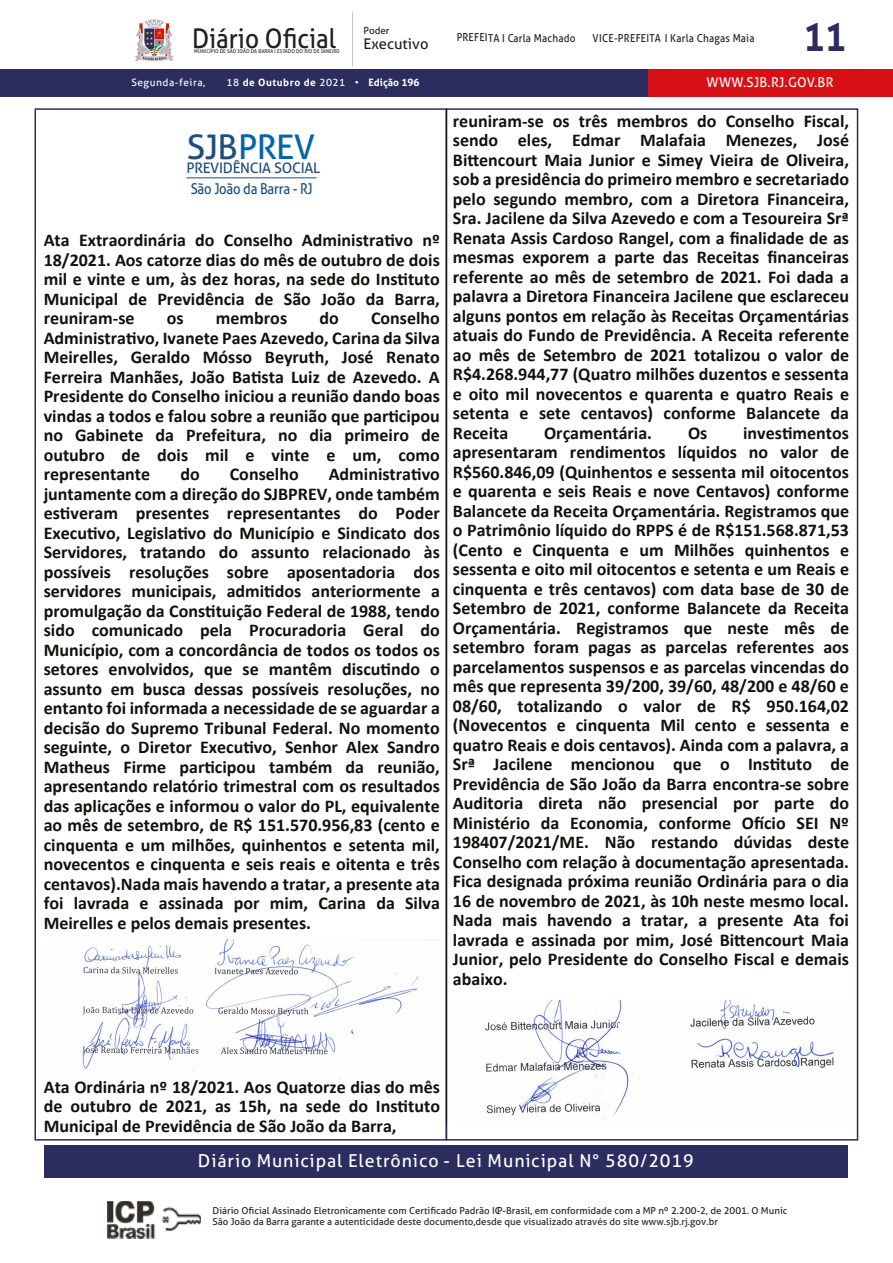
<style>
.page{position:relative;width:893px;height:1263px;background:#fff}
.page>*{position:absolute;margin:0;border:0;box-sizing:border-box;transform-origin:0 0}
.t1{font:700 39.3px "Aller";color:#2c2d5f;scale:.91 1}
.t2{font:33.9px "Aller";letter-spacing:-.02em;color:#0763a9}
.t3{font:27px "Aller";color:#211e1b;scale:.9 1}
.t4{font:700 18px/19.5px "Calibri";color:#12110b;text-align:justify}
.t5{font:17.85px "Aller";letter-spacing:.05em;color:#fff}
.t6{font:15px "Aller";letter-spacing:-.02em;color:#1f4c7c;scale:.87 1}
.t7{font:14.7px "Aller";color:#211e1b}
.t8{font:14.55px "Aller";letter-spacing:-.02em;color:#1f4c7c}
.t9{font:13.5px "Aller";letter-spacing:.02em;color:#fff}
.t10{font:10.95px "Aller";letter-spacing:.02em;color:#211e1b;scale:.91 1}
.t11{font:700 10.2px "Aller";letter-spacing:.05em;color:#fff}
.t12{font:10.2px "Aller";letter-spacing:.05em;color:#fff}
.t13{font:9.9px "Aller";color:#211e1b}
.t14{font:9.6px/11.6px "Aller";color:#26231e}
.t15{font:5.25px "Aller";letter-spacing:.02em;color:#211e1b;scale:.9 1}
.s1{font-weight:400}
.s2{color:#214d7c}
</style>
<div class="page">
<hr style="left:187px;top:177px;width:130px;height:1px;background:#1f4c7c">
<img style="left:73px;top:939px;width:367px;height:141px">
<img style="left:473px;top:1001px;width:361px;height:118px">
<hr style="left:446px;top:109px;width:1px;height:1013px;background:#12100b">
<img style="left:108px;top:1201px;width:93px;height:37px">
<div style="left:45px;top:1145px;width:803px;height:32px;background:#2c2d5f"></div>
<div style="left:0;top:69px;width:648px;height:28px;background:#2c2d5f"></div>
<div style="left:648px;top:69px;width:245px;height:28px;background:#d71016"></div>
<svg style="left:134px;top:19px;width:40px;height:42px"></svg>
<h3 class="t3" style="left:192px;top:22px;width:161px">Diário Oficial</h3>
<p class="t15" style="left:194px;top:48px;width:163px">MUNICÍPIO DE SÃO JOÃO DA BARRA I ESTADO DO RIO DE JANEIRO</p>
<p class="t13" style="left:363px;top:25px;width:28px">Poder</p>
<p class="t7" style="left:363px;top:35px;width:66px">Executivo</p>
<p class="t12" style="left:131px;top:76px;width:75px">Segunda-feira,</p>
<p class="t11" style="left:226px;top:76px;width:195px"><span class="s1">18</span> de Outubro de <span class="s1">2021 •</span> Edição 196</p>
<h2 class="t2" style="left:187px;top:126px;width:130px"><span class="s2">SJB</span>PREV</h2>
<p class="t8" style="left:187px;top:159px;width:135px">PREVIDÊNCIA SOCIAL</p>
<p class="t6" style="left:191px;top:180px;width:142px">São João da Barra - RJ</p>
<p class="t4" style="left:44px;top:230px;width:398px">Ata Extraordinária do Conselho Administrativo nº 18/2021. Aos catorze dias do mês de outubro de dois mil e vinte e um, às dez horas, na sede do Instituto Municipal de Previdência de São João da Barra, reuniram-se</p>
<p class="t4" style="left:44px;top:308px;width:398px;text-indent:327px">Conselho Administrativo, Ivanete Paes Azevedo, Carina da Silva Meirelles, Geraldo Mósso Beyruth, José Renato Ferreira Manhães, João Batista Luiz de Azevedo. A Presidente do Conselho iniciou a reunião dando boas vindas a todos e falou sobre a reunião que participou no Gabinete da Prefeitura, no dia primeiro de outubro de dois mil e vinte e um, como representante</p>
<p class="t4" style="left:167px;top:308px;width:18px">os</p>
<p class="t4" style="left:216px;top:308px;width:73px">membros</p>
<p class="t4" style="left:319px;top:308px;width:21px">do</p>
<p class="t4" style="left:180px;top:464px;width:21px">do</p>
<p class="t4" style="left:230px;top:464px;width:70px">Conselho</p>
<p class="t4" style="left:44px;top:464px;width:398px;text-indent:285px">Administrativo juntamente com a direção do SJBPREV, onde também estiveram presentes representantes do Poder Executivo, Legislativo do Município e Sindicato dos Servidores, tratando do assunto relacionado às possíveis resoluções sobre aposentadoria dos servidores municipais, admitidos anteriormente a promulgação da Constituição Federal de 1988, tendo sido comunicado pela Procuradoria Geral do Município, com a concordância de todos os todos os setores envolvidos, que se mantêm discutindo o assunto em busca dessas possíveis resoluções, no entanto foi informada a necessidade de se aguardar a decisão do Supremo Tribunal Federal. No momento seguinte, o Diretor Executivo, Senhor Alex Sandro Matheus Firme participou também da reunião, apresentando relatório trimestral com os resultados das aplicações e informou o valor do PL, equivalente ao mês de setembro, de R$ 151.570.956,83 (cento e cinquenta e um milhões, quinhentos e setenta mil, novecentos e cinquenta e seis reais e oitenta e três centavos).Nada mais havendo a tratar, a presente ata foi lavrada e assinada por mim, Carina da Silva Meirelles e pelos demais presentes.</p>
<p class="t10" style="left:457px;top:31px;width:132px">PREFEITA I Carla Machado</p>
<p class="t10" style="left:593px;top:31px;width:179px">VICE-PREFEITA I Karla Chagas Maia</p>
<h1 class="t1" style="left:803px;top:13px;width:49px">11</h1>
<p class="t9" style="left:707px;top:74px;width:128px">WWW.SJB.RJ.GOV.BR</p>
<p class="t4" style="left:453px;top:110px;width:398px">reuniram-se os três membros do Conselho Fiscal, sendo eles, Edmar Malafaia Menezes, José Bittencourt Maia Junior e Simey Vieira de Oliveira, sob a presidência do primeiro membro e secretariado pelo segundo membro, com a Diretora Financeira, Sra. Jacilene da Silva Azevedo e com a Tesoureira Srª Renata Assis Cardoso Rangel, com a finalidade de as mesmas exporem a parte das Receitas financeiras referente ao mês de setembro de 2021. Foi dada a palavra a Diretora Financeira Jacilene que esclareceu alguns pontos em relação às Receitas Orçamentárias atuais do Fundo de Previdência. A Receita referente ao mês de Setembro de 2021 totalizou o valor de R$4.268.944,77 (Quatro milhões duzentos e sessenta e oito mil novecentos e quarenta e quatro Reais e setenta e sete centavos) conforme Balancete da Receita</p>
<p class="t4" style="left:544px;top:422px;width:109px">Orçamentária.</p>
<p class="t4" style="left:688px;top:422px;width:21px">Os</p>
<p class="t4" style="left:453px;top:422px;width:398px;text-indent:290px">investimentos apresentaram rendimentos líquidos no valor de R$560.846,09 (Quinhentos e sessenta mil oitocentos e quarenta e seis Reais e nove Centavos) conforme Balancete da Receita Orçamentária. Registramos que o Patrimônio líquido do RPPS é de R$151.568.871,53 (Cento e Cinquenta e um Milhões quinhentos e sessenta e oito mil oitocentos e setenta e um Reais e cinquenta e três centavos) com data base de 30 de Setembro de 2021, conforme Balancete da Receita Orçamentária. Registramos que neste mês de setembro foram pagas as parcelas referentes aos parcelamentos suspensos e as parcelas vincendas do mês que representa 39/200, 39/60, 48/200 e 48/60 e 08/60, totalizando o valor de R$ 950.164,02 (Novecentos e cinquenta Mil cento e sessenta e quatro Reais e dois centavos). Ainda com a palavra, a Srª Jacilene mencionou que o Instituto de Previdência de São João da Barra encontra-se sobre Auditoria direta não presencial por parte do Ministério da Economia, conforme Ofício SEI Nº 198407/2021/ME. Não restando dúvidas deste Conselho com relação à documentação apresentada.<br>Fica designada próxima reunião Ordinária para o dia 16 de novembro de 2021, às 10h neste mesmo local.<br>Nada mais havendo a tratar, a presente Ata foi lavrada e assinada por mim, José Bittencourt Maia Junior, pelo Presidente do Conselho Fiscal e demais abaixo.</p>
<p class="t4" style="left:44px;top:1076px;width:398px">Ata Ordinária nº 18/2021. Aos Quatorze dias do mês de outubro de 2021, as 15h, na sede do Instituto Municipal de Previdência de São João da Barra,</p>
<p class="t5" style="left:198px;top:1149px;width:497px">Diário Municipal Eletrônico - Lei Municipal N° 580/2019</p>
<p class="t14" style="left:213px;top:1204px;width:576px">Diário Oficial Assinado Eletronicamente com Certificado Padrão ICP-Brasil, em conformidade com a MP nº 2.200-2, de 2001. O Munic<br>São João da Barra garante a autenticidade deste documento,desde que visualizado através do site www.sjb.rj.gov.br</p>
</div>
